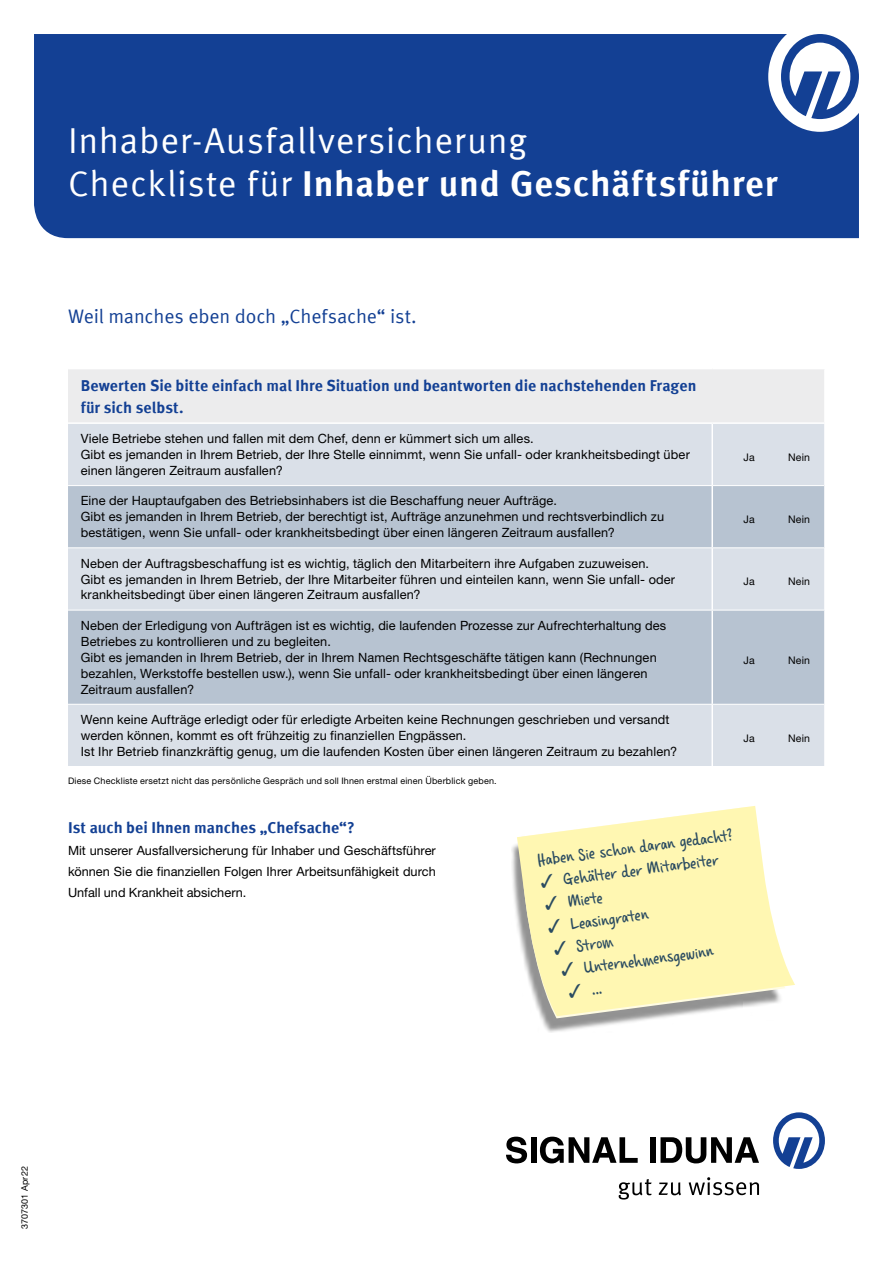
<style>
.page{position:relative;width:893px;height:1263px;background:#fff}
.page>*{position:absolute;margin:0;border:0;box-sizing:border-box;transform-origin:0 0}
.Überschrift_24_pt_We{font:700 36px "Meta Offc Pro";letter-spacing:.025em;color:#fff}
.Überschrift_24_pt_We-2{font:36px "Meta Offc Pro Norm";letter-spacing:.02em;color:#fff}
.Einleitungstext_13_p{font:19.5px "Meta Offc Pro Norm";letter-spacing:-.01em;color:#134094}
.Handschrift_Post_its{font:18px "Casino Hand";color:#2a4b61}
.Tabelle_Überschrift{font:700 15.75px/21.3px "Meta Offc Pro";color:#134094}
.Zwischenüberschrift{font:700 15.75px "Meta Offc Pro";color:#134094}
.Tabelle_Fließtext_8{font:12.75px/15.9px "Helvetica Neue LTW1 G";letter-spacing:.01em;color:#000}
.Fließtext_8_5_pt_Sch{font:12.75px/21.3px "Helvetica Neue LTW1 G";color:#000;text-align:justify}
.Tabelle_Fließtext_7{font:10.5px "Helvetica Neue LTW1 G";letter-spacing:.015em;color:#000}
.Tabelle_Fließtext_8-2{font:9px "Helvetica Neue LTW1 G";letter-spacing:.025em;color:#000}
.Tabelle_Fließtext_8-3{font:9px "Helvetica Neue LTW1 G";letter-spacing:.005em;color:#000}
.s1{font-family:"Meta Offc Pro Norm";font-weight:400}
</style>
<div class="page">
<svg style="left:506px;top:1137px;width:21px;height:26px"></svg>
<div style="left:531px;top:1137px;width:5px;height:26px;background:#000"></div>
<svg style="left:540px;top:1137px;width:98px;height:26px"></svg>
<div style="left:650px;top:1137px;width:5px;height:26px;background:#000"></div>
<svg style="left:660px;top:1137px;width:99px;height:26px"></svg>
<svg style="left:619px;top:1179px;width:33px;height:20px"></svg>
<svg style="left:659px;top:1182px;width:22px;height:13px"></svg>
<svg style="left:689px;top:1177px;width:70px;height:18px"></svg>
<svg style="left:773px;top:1112px;width:52px;height:57px"></svg>
<div style="left:34px;top:34px;width:825px;height:204px;background:#134094"></div>
<div style="left:768px;top:21px;width:104px;height:111px;background:#fff;border-radius:50%"></div>
<svg style="left:781px;top:34px;width:78px;height:85px"></svg>
<div style="left:850px;top:0;width:43px;height:43px;background:#fff"></div>
<div style="left:511px;top:813px;width:272px;height:220px;background:#000;opacity:.43"></div>
<svg style="left:517px;top:806px;width:278px;height:210px;fill:#fff7b2"></svg>
<div style="left:68px;top:369px;width:757px;height:54px;background:#ececed"></div>
<div style="left:68px;top:424px;width:756px;height:342px;background:#dae0e8"></div>
<div style="left:712px;top:423px;width:113px;height:63px;background:#dae0e8"></div>
<svg style="left:68px;top:486px;width:756px;height:218px;background:#c1cbd7"></svg>
<hr style="left:68px;top:422px;width:644px;height:2px;background:#fff">
<hr style="left:712px;top:422px;width:114px;height:2px;background:#fff">
<hr style="left:824px;top:369px;width:2px;height:53px;background:#fff">
<hr style="left:711px;top:424px;width:2px;height:61px;background:#fff">
<hr style="left:824px;top:424px;width:2px;height:62px;background:#fff">
<hr style="left:68px;top:485px;width:644px;height:1px;background:#fff">
<hr style="left:711px;top:486px;width:2px;height:61px;background:#fff">
<hr style="left:712px;top:485px;width:112px;height:1px;background:#fff">
<hr style="left:68px;top:547px;width:644px;height:1px;background:#fff">
<hr style="left:68px;top:610px;width:644px;height:1px;background:#fff">
<hr style="left:711px;top:548px;width:2px;height:62px;background:#fff">
<hr style="left:711px;top:610px;width:2px;height:94px;background:#fff">
<hr style="left:711px;top:705px;width:2px;height:61px;background:#fff">
<hr style="left:712px;top:547px;width:112px;height:1px;background:#fff">
<hr style="left:712px;top:610px;width:112px;height:1px;background:#fff">
<hr style="left:68px;top:704px;width:644px;height:1px;background:#fff">
<hr style="left:712px;top:704px;width:112px;height:1px;background:#fff">
<svg style="left:568px;top:983px;width:34px;height:15px"></svg>
<p class="Überschrift_24_pt_We-2" style="left:68px;top:113px;width:460px">Inhaber-Ausfallversicherung</p>
<p class="Überschrift_24_pt_We" style="left:68px;top:155px;width:711px"><span class="s1">Checkliste für</span> Inhaber und Geschäftsführer</p>
<p class="Einleitungstext_13_p" style="left:68px;top:302px;width:350px">Weil manches eben doch „Chefsache“ ist.</p>
<p class="Tabelle_Überschrift" style="left:81px;top:374px;width:617px">Bewerten Sie bitte einfach mal Ihre Situation und beantworten die nachstehenden Fragen für sich selbst.</p>
<p class="Tabelle_Fließtext_8" style="left:81px;top:430px;width:611px">Viele Betriebe stehen und fallen mit dem Chef, denn er kümmert sich um alles.<br>Gibt es jemanden in Ihrem Betrieb, der Ihre Stelle einnimmt, wenn Sie unfall- oder krankheitsbedingt über einen längeren Zeitraum ausfallen?</p>
<p class="Tabelle_Fließtext_8" style="left:81px;top:493px;width:585px">Eine der Hauptaufgaben des Betriebsinhabers ist die Beschaffung neuer Aufträge.<br>Gibt es jemanden in Ihrem Betrieb, der berechtigt ist, Aufträge anzunehmen und rechtsverbindlich zu bestätigen, wenn Sie unfall- oder krankheitsbedingt über einen längeren Zeitraum ausfallen?</p>
<p class="Tabelle_Fließtext_8" style="left:81px;top:555px;width:596px">Neben der Auftragsbeschaffung ist es wichtig, täglich den Mitarbeitern ihre Aufgaben zuzuweisen.<br>Gibt es jemanden in Ihrem Betrieb, der Ihre Mitarbeiter führen und einteilen kann, wenn Sie unfall- oder krankheitsbedingt über einen längeren Zeitraum ausfallen?</p>
<p class="Tabelle_Fließtext_8" style="left:81px;top:617px;width:587px">Neben der Erledigung von Aufträgen ist es wichtig, die laufenden Prozesse zur Aufrechterhaltung des Betriebes zu kontrollieren und zu begleiten.<br>Gibt es jemanden in Ihrem Betrieb, der in Ihrem Namen Rechtsgeschäfte tätigen kann (Rechnungen bezahlen, Werkstoffe bestellen usw.), wenn Sie unfall- oder krankheitsbedingt über einen längeren Zeitraum ausfallen?</p>
<p class="Tabelle_Fließtext_8" style="left:81px;top:711px;width:598px">Wenn keine Aufträge erledigt oder für erledigte Arbeiten keine Rechnungen geschrieben und versandt werden können, kommt es oft frühzeitig zu finanziellen Engpässen.<br>Ist Ihr Betrieb finanzkräftig genug, um die laufenden Kosten über einen längeren Zeitraum zu bezahlen?</p>
<p class="Tabelle_Fließtext_8-2" style="left:68px;top:775px;width:430px">Diese Checkliste ersetzt nicht das persönliche Gespräch und soll Ihnen erstmal einen Überblick geben.</p>
<p class="Tabelle_Fließtext_7" style="left:744px;top:451px;width:13px">Ja</p>
<p class="Tabelle_Fließtext_7" style="left:788px;top:451px;width:23px">Nein</p>
<p class="Tabelle_Fließtext_7" style="left:744px;top:513px;width:13px">Ja</p>
<p class="Tabelle_Fließtext_7" style="left:788px;top:513px;width:23px">Nein</p>
<p class="Tabelle_Fließtext_7" style="left:744px;top:575px;width:13px">Ja</p>
<p class="Tabelle_Fließtext_7" style="left:788px;top:575px;width:23px">Nein</p>
<p class="Tabelle_Fließtext_7" style="left:744px;top:653px;width:13px">Ja</p>
<p class="Tabelle_Fließtext_7" style="left:788px;top:653px;width:23px">Nein</p>
<p class="Tabelle_Fließtext_7" style="left:744px;top:731px;width:13px">Ja</p>
<p class="Tabelle_Fließtext_7" style="left:788px;top:731px;width:23px">Nein</p>
<p class="Zwischenüberschrift" style="left:68px;top:816px;width:288px">Ist auch bei Ihnen manches „Chefsache“?</p>
<p class="Fließtext_8_5_pt_Sch" style="left:68px;top:839px;width:369px">Mit unserer Ausfallversicherung für Inhaber und Geschäftsführer können Sie die finanziellen Folgen Ihrer Arbeitsunfähigkeit durch Unfall und Krankheit absichern.</p>
<p class="Handschrift_Post_its" style="left:536px;top:849px;width:198px;rotate:-7deg">Haben Sie schon daran gedacht?</p>
<p class="Handschrift_Post_its" style="left:539px;top:871px;width:181px;rotate:-7deg">✓ Gehälter der Mitarbeiter</p>
<p class="Handschrift_Post_its" style="left:544px;top:894px;width:60px;rotate:-7deg">✓ Miete</p>
<p class="Handschrift_Post_its" style="left:546px;top:916px;width:103px;rotate:-7deg">✓ Leasingraten</p>
<p class="Handschrift_Post_its" style="left:552px;top:938px;width:61px;rotate:-7deg">✓ Strom</p>
<p class="Handschrift_Post_its" style="left:560px;top:959px;width:155px;rotate:-7deg">✓ Unternehmensgewinn</p>
<p class="Tabelle_Fließtext_8-3" style="left:19px;top:1229px;width:64px;rotate:-90deg">3707301 Apr22</p>
</div>
